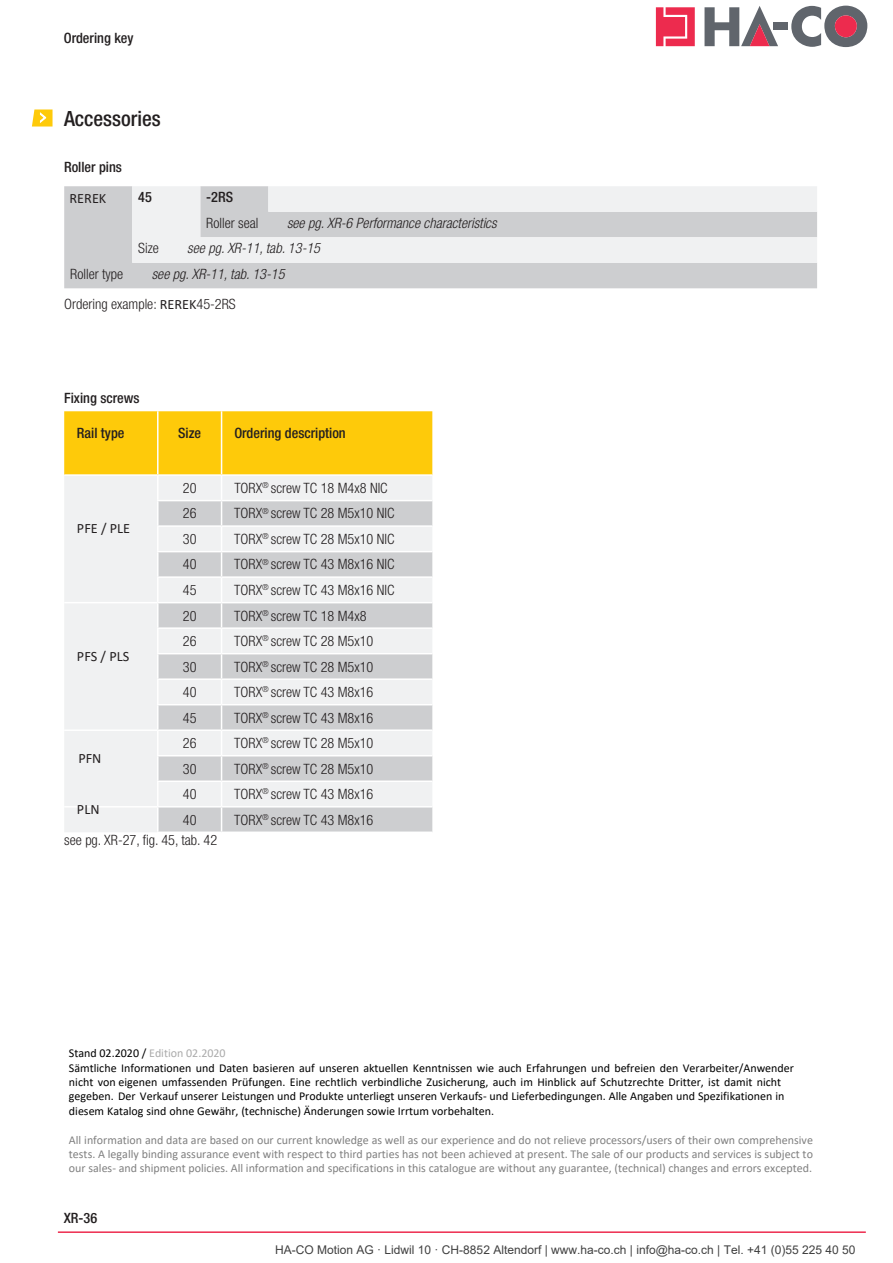
<style>
.page{position:relative;width:893px;height:1263px;background:#fff}
.page>*{position:absolute;margin:0;border:0;box-sizing:border-box;transform-origin:0 0}
.t1{font:500 condensed 21px "Helvetica Neue LT Std";color:#231f20}
.t2{font:300 condensed 14.25px "Helvetica Neue LT Std";color:#231f20}
.t3{font:italic 300 condensed 14.25px "Helvetica Neue LT Std";color:#231f20}
.t4{font:500 condensed 14.25px "Helvetica Neue LT Std";color:#231f20}
.t5{font:14.25px "Calibri";color:#231f20}
.t6{font:12px/14.4px "Calibri";color:#000}
.t7{font:12px/14.4px "Calibri";color:#808080;text-align:justify}
.t8{font:12px "Arial";color:#404040}
.s1{font-family:"Calibri";font-weight:400;font-stretch:normal}
.s2{color:#aaa}
</style>
<div class="page">
<div style="left:64px;top:186px;width:753px;height:102px;background:#cdced0"></div>
<svg style="left:132px;top:186px;width:685px;height:77px;fill:#f0f1f2"></svg>
<svg style="left:32px;top:109px;width:21px;height:18px"></svg>
<svg style="left:64px;top:411px;width:368px;height:420px"></svg>
<hr style="left:64px;top:729px;width:94px;height:2px;background:#fff">
<hr style="left:64px;top:806px;width:94px;height:1px;background:#fff">
<svg style="left:656px;top:7px;width:39px;height:39px"></svg>
<svg style="left:704px;top:6px;width:74px;height:40px"></svg>
<div style="left:773px;top:22px;width:15px;height:8px;background:#60656c"></div>
<svg style="left:791px;top:6px;width:77px;height:41px"></svg>
<hr style="left:58px;top:1231px;width:808px;height:2px;background:#ed2b4e">
<p class="t4" style="left:64px;top:29px;width:71px">Ordering key</p>
<h1 class="t1" style="left:64px;top:106px;width:98px">Accessories</h1>
<p class="t4" style="left:64px;top:159px;width:60px">Roller pins</p>
<p class="t4" style="left:138px;top:189px;width:15px">45</p>
<p class="t4" style="left:206px;top:189px;width:28px">-2RS</p>
<p class="t2" style="left:206px;top:215px;width:54px">Roller seal</p>
<p class="t3" style="left:287px;top:215px;width:211px">see pg. XR-6 Performance characteristics</p>
<p class="t2" style="left:138px;top:240px;width:22px">Size</p>
<p class="t3" style="left:187px;top:240px;width:134px">see pg. XR-11, tab. 13-15</p>
<p class="t2" style="left:70px;top:266px;width:54px">Roller type</p>
<p class="t3" style="left:152px;top:266px;width:134px">see pg. XR-11, tab. 13-15</p>
<p class="t5" style="left:70px;top:188px;width:38px">REREK</p>
<p class="t2" style="left:64px;top:296px;width:173px">Ordering example: <span class="s1">REREK</span>45-2RS</p>
<p class="t4" style="left:64px;top:389px;width:77px">Fixing screws</p>
<p class="t4" style="left:77px;top:425px;width:49px">Rail type</p>
<p class="t4" style="left:178px;top:425px;width:24px">Size</p>
<p class="t4" style="left:234px;top:425px;width:113px">Ordering description</p>
<p class="t5" style="left:77px;top:518px;width:55px">PFE / PLE</p>
<p class="t5" style="left:77px;top:646px;width:54px">PFS / PLS</p>
<p class="t5" style="left:78px;top:748px;width:25px">PFN</p>
<p class="t5" style="left:77px;top:799px;width:24px">PLN</p>
<p class="t2" style="left:183px;top:480px;width:15px">20</p>
<p class="t2" style="left:234px;top:480px;width:155px">TORX<sup>®</sup> screw TC 18 M4x8 NIC</p>
<p class="t2" style="left:183px;top:505px;width:15px">26</p>
<p class="t2" style="left:234px;top:505px;width:162px">TORX<sup>®</sup> screw TC 28 M5x10 NIC</p>
<p class="t2" style="left:183px;top:531px;width:15px">30</p>
<p class="t2" style="left:234px;top:531px;width:162px">TORX<sup>®</sup> screw TC 28 M5x10 NIC</p>
<p class="t2" style="left:183px;top:556px;width:15px">40</p>
<p class="t2" style="left:234px;top:556px;width:162px">TORX<sup>®</sup> screw TC 43 M8x16 NIC</p>
<p class="t2" style="left:183px;top:582px;width:15px">45</p>
<p class="t2" style="left:234px;top:582px;width:162px">TORX<sup>®</sup> screw TC 43 M8x16 NIC</p>
<p class="t2" style="left:183px;top:607px;width:15px">20</p>
<p class="t2" style="left:234px;top:607px;width:134px">TORX<sup>®</sup> screw TC 18 M4x8</p>
<p class="t2" style="left:183px;top:633px;width:15px">26</p>
<p class="t2" style="left:234px;top:633px;width:141px">TORX<sup>®</sup> screw TC 28 M5x10</p>
<p class="t2" style="left:183px;top:658px;width:15px">30</p>
<p class="t2" style="left:234px;top:658px;width:141px">TORX<sup>®</sup> screw TC 28 M5x10</p>
<p class="t2" style="left:183px;top:684px;width:15px">40</p>
<p class="t2" style="left:234px;top:684px;width:141px">TORX<sup>®</sup> screw TC 43 M8x16</p>
<p class="t2" style="left:183px;top:709px;width:15px">45</p>
<p class="t2" style="left:234px;top:709px;width:141px">TORX<sup>®</sup> screw TC 43 M8x16</p>
<p class="t2" style="left:183px;top:735px;width:15px">26</p>
<p class="t2" style="left:234px;top:735px;width:141px">TORX<sup>®</sup> screw TC 28 M5x10</p>
<p class="t2" style="left:183px;top:760px;width:15px">30</p>
<p class="t2" style="left:234px;top:760px;width:141px">TORX<sup>®</sup> screw TC 28 M5x10</p>
<p class="t2" style="left:183px;top:786px;width:15px">40</p>
<p class="t2" style="left:234px;top:786px;width:141px">TORX<sup>®</sup> screw TC 43 M8x16</p>
<p class="t2" style="left:183px;top:811px;width:15px">40</p>
<p class="t2" style="left:234px;top:811px;width:141px">TORX<sup>®</sup> screw TC 43 M8x16</p>
<p class="t2" style="left:64px;top:832px;width:155px">see pg. XR-27, fig. 45, tab. 42</p>
<p class="t6" style="left:69px;top:1046px;width:727px">Stand 02.2020 / <span class="s2">Edition 02.2020<br></span>Sämtliche Informationen und Daten basieren auf unseren aktuellen Kenntnissen wie auch Erfahrungen und befreien den Verarbeiter/Anwender nicht von eigenen umfassenden Prüfungen. Eine rechtlich verbindliche Zusicherung, auch im Hinblick auf Schutzrechte Dritter, ist damit nicht gegeben. Der Verkauf unserer Leistungen und Produkte unterliegt unseren Verkaufs- und Lieferbedingungen. Alle Angaben und Spezifikationen in diesem Katalog sind ohne Gewähr, (technische) Änderungen sowie Irrtum vorbehalten.</p>
<p class="t7" style="left:69px;top:1132px;width:745px">All information and data are based on our current knowledge as well as our experience and do not relieve processors/users of their own comprehensive tests. A legally binding assurance event with respect to third parties has not been achieved at present. The sale of our products and services is subject to our sales- and shipment policies. All information and specifications in this catalogue are without any guarantee, (technical) changes and errors excepted.</p>
<p class="t4" style="left:64px;top:1210px;width:35px">XR-36</p>
<p class="t8" style="left:275px;top:1242px;width:582px">HA-CO Motion AG · Lidwil 10 · CH-8852 Altendorf | www.ha-co.ch | info@ha-co.ch | Tel. +41 (0)55 225 40 50</p>
</div>
